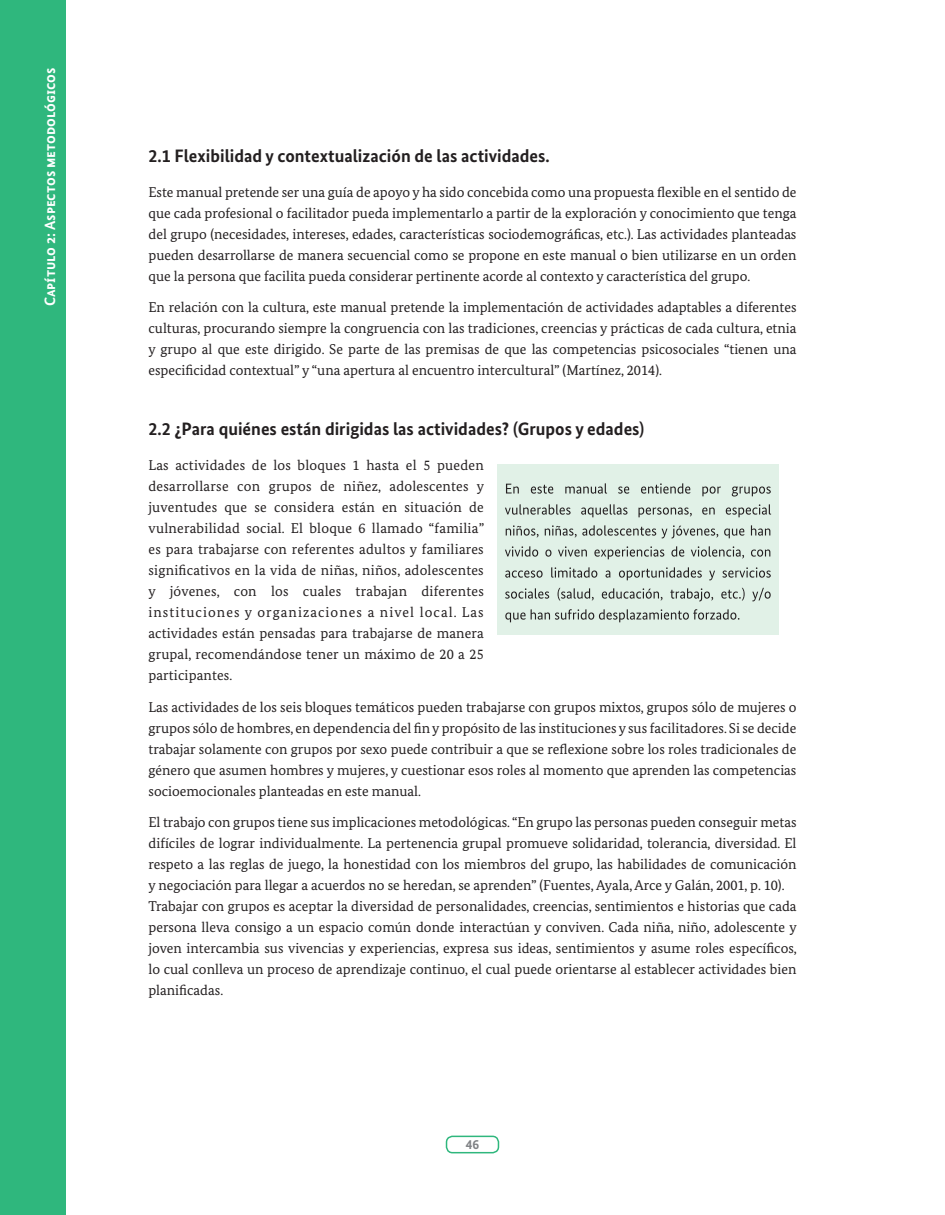
<style>
.page{position:relative;width:945px;height:1215px;background:#fff}
.page>*{position:absolute;margin:0;border:0;box-sizing:border-box;transform-origin:0 0}
.t1{font:700 18px "Bundes Sans";color:#231f20}
.t2{font:700 15px "Bundes Sans";color:#fff}
.t3{font:14.25px/21px "Bundes Serif";color:#231f20;text-align:justify}
.t4{font:700 13.5px "Bundes Sans";color:#808285}
</style>
<div class="page">
<div style="left:0;top:0;width:66px;height:1215px;background:#2fb77d"></div>
<div style="left:446px;top:1136px;width:53px;height:17px;border:2px solid #2fb77d;border-radius:6px"></div>
<div style="left:497px;top:464px;width:282px;height:171px;background:#e1f1e7"></div>
<svg style="left:505px;top:609px;width:235px;height:13px"></svg>
<svg style="left:505px;top:588px;width:266px;height:14px"></svg>
<svg style="left:505px;top:567px;width:266px;height:13px"></svg>
<svg style="left:505px;top:546px;width:265px;height:13px"></svg>
<svg style="left:506px;top:525px;width:264px;height:14px"></svg>
<svg style="left:505px;top:504px;width:266px;height:13px"></svg>
<svg style="left:506px;top:483px;width:265px;height:14px"></svg>
<p class="t2" style="left:41px;top:306px;width:240px;rotate:-90deg">Capítulo 2: Aspectos metodológicos</p>
<p class="t1" style="left:148px;top:145px;width:403px">2.1 Flexibilidad y contextualización de las actividades.</p>
<p class="t3" style="left:148px;top:181px;width:650px">Este manual pretende ser una guía de apoyo y ha sido concebida como una propuesta flexible en el sentido de que cada profesional o facilitador pueda implementarlo a partir de la exploración y conocimiento que tenga del grupo (necesidades, intereses, edades, características sociodemográficas, etc.). Las actividades planteadas pueden desarrollarse de manera secuencial como se propone en este manual o bien utilizarse en un orden que la persona que facilita pueda considerar pertinente acorde al contexto y característica del grupo.</p>
<p class="t3" style="left:148px;top:297px;width:650px">En relación con la cultura, este manual pretende la implementación de actividades adaptables a diferentes culturas, procurando siempre la congruencia con las tradiciones, creencias y prácticas de cada cultura, etnia y grupo al que este dirigido. Se parte de las premisas de que las competencias psicosociales “tienen una especificidad contextual” y “una apertura al encuentro intercultural” (Martínez, 2014).</p>
<p class="t1" style="left:148px;top:418px;width:497px">2.2 ¿Para quiénes están dirigidas las actividades? (Grupos y edades)</p>
<p class="t3" style="left:148px;top:454px;width:337px">Las actividades de los bloques 1 hasta el 5 pueden desarrollarse con grupos de niñez, adolescentes y juventudes que se considera están en situación de vulnerabilidad social. El bloque 6 llamado “familia” es para trabajarse con referentes adultos y familiares significativos en la vida de niñas, niños, adolescentes y jóvenes, con los cuales trabajan diferentes instituciones y organizaciones a nivel local. Las actividades están pensadas para trabajarse de manera grupal, recomendándose tener un máximo de 20 a 25 participantes.</p>
<p class="t3" style="left:148px;top:696px;width:650px">Las actividades de los seis bloques temáticos pueden trabajarse con grupos mixtos, grupos sólo de mujeres o grupos sólo de hombres, en dependencia del fin y propósito de las instituciones y sus facilitadores. Si se decide trabajar solamente con grupos por sexo puede contribuir a que se reflexione sobre los roles tradicionales de género que asumen hombres y mujeres, y cuestionar esos roles al momento que aprenden las competencias socioemocionales planteadas en este manual.</p>
<p class="t3" style="left:148px;top:811px;width:650px;text-align:left">El trabajo con grupos tiene sus implicaciones metodológicas. “En grupo las personas pueden conseguir metas difíciles de lograr individualmente. La pertenencia grupal promueve solidaridad, tolerancia, diversidad. El respeto a las reglas de juego, la honestidad con los miembros del grupo, las habilidades de comunicación y negociación para llegar a acuerdos no se heredan, se aprenden” (Fuentes, Ayala, Arce y Galán, 2001, p. 10).<br>Trabajar con grupos es aceptar la diversidad de personalidades, creencias, sentimientos e historias que cada persona lleva consigo a un espacio común donde interactúan y conviven. Cada niña, niño, adolescente y joven intercambia sus vivencias y experiencias, expresa sus ideas, sentimientos y asume roles específicos, lo cual conlleva un proceso de aprendizaje continuo, el cual puede orientarse al establecer actividades bien planificadas.</p>
<p class="t4" style="left:466px;top:1136px;width:15px">46</p>
</div>
